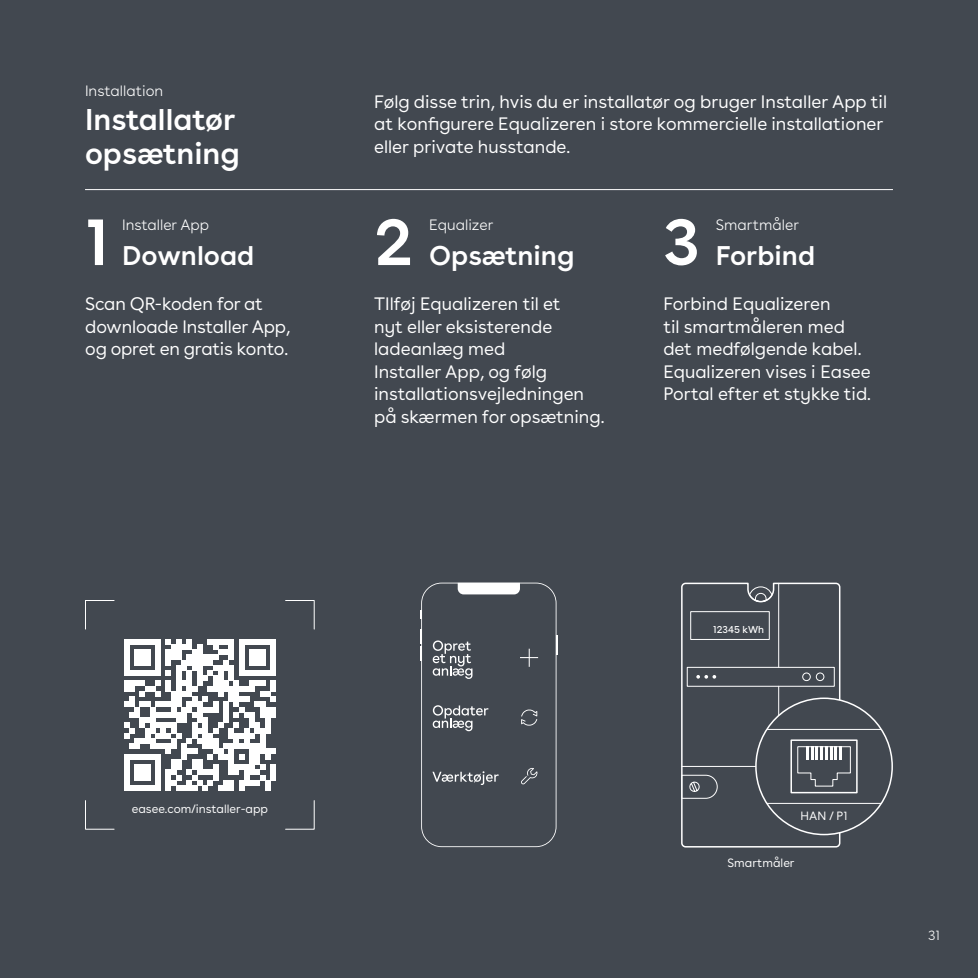
<style>
.page{position:relative;width:978px;height:978px;background:#424850}
.page>*{position:absolute;margin:0;border:0;box-sizing:border-box;transform-origin:0 0}
.t1{font:600 66px "Buenos Aires";color:#fff}
.t2{font:600 30px/33.6px "Buenos Aires";color:#fff}
.t3{font:600 27px "Buenos Aires";color:#fff}
.t4{font:18px/22.5px "Buenos Aires";color:#fff}
.t5{font:300 15px "Buenos Aires";color:#fff}
.t6{font:300 13.5px "Buenos Aires";color:#fff}
.t7{font:12px "Buenos Aires";color:#fff}
.t8{font:9.9px "Buenos Aires";color:#fff}
</style>
<div class="page">
<hr style="left:85px;top:189px;width:808px;height:1px;background:#fff">
<svg style="left:85px;top:600px;width:30px;height:30px"></svg>
<svg style="left:285px;top:600px;width:30px;height:30px"></svg>
<svg style="left:285px;top:800px;width:30px;height:30px"></svg>
<svg style="left:85px;top:800px;width:30px;height:30px"></svg>
<svg style="left:124px;top:639px;width:152px;height:152px"></svg>
<svg style="left:681px;top:799px;width:160px;height:49px"></svg>
<div style="left:756px;top:698px;width:136px;height:137px;background:#424850;border-radius:50%"></div>
<hr style="left:763px;top:729px;width:123px;height:1px;background:#fff">
<hr style="left:763px;top:803px;width:123px;height:1px;background:#fff">
<div style="left:790px;top:739px;width:68px;height:54px;border:2px solid #fff"></div>
<svg style="left:681px;top:582px;width:170px;height:217px"></svg>
<svg style="left:420px;top:583px;width:138px;height:264px"></svg>
<p class="t5" style="left:85px;top:79px;width:80px">Installation</p>
<h2 class="t2" style="left:85px;top:100px;width:156px">Installatør opsætning</h2>
<p class="t4" style="left:374px;top:88px;width:515px">Følg disse trin, hvis du er installatør og bruger Installer App til at konfigurere Equalizeren i store kommercielle installationer eller private husstande.</p>
<h1 class="t1" style="left:85px;top:187px;width:26px">1</h1>
<h1 class="t1" style="left:374px;top:187px;width:40px">2</h1>
<p class="t5" style="left:122px;top:213px;width:89px">Installer App</p>
<h3 class="t3" style="left:122px;top:233px;width:134px">Download</h3>
<p class="t5" style="left:429px;top:213px;width:66px">Equalizer</p>
<p class="t5" style="left:716px;top:213px;width:85px">Smartmåler</p>
<h1 class="t1" style="left:663px;top:187px;width:38px">3</h1>
<h3 class="t3" style="left:429px;top:233px;width:147px">Opsætning</h3>
<h3 class="t3" style="left:716px;top:233px;width:101px">Forbind</h3>
<p class="t4" style="left:85px;top:291px;width:207px">Scan QR-koden for at downloade Installer App, og opret en gratis konto.</p>
<p class="t4" style="left:663px;top:291px;width:209px">Forbind Equalizeren<br>til smartmåleren med det medfølgende kabel.<br>Equalizeren vises i Easee<br>Portal efter et stykke tid.</p>
<p class="t4" style="left:374px;top:291px;width:232px">TIlføj Equalizeren til et<br>nyt eller eksisterende ladeanlæg med<br>Installer App, og følg installationsvejledningen på skærmen for opsætning.</p>
<p class="t7" style="left:132px;top:799px;width:138px">easee.com/installer-app</p>
<p class="t8" style="left:713px;top:621px;width:53px">12345 kWh</p>
<p class="t7" style="left:801px;top:806px;width:48px">HAN / P1</p>
<p class="t7" style="left:727px;top:853px;width:69px">Smartmåler</p>
<p class="t6" style="left:928px;top:925px;width:13px">31</p>
</div>
